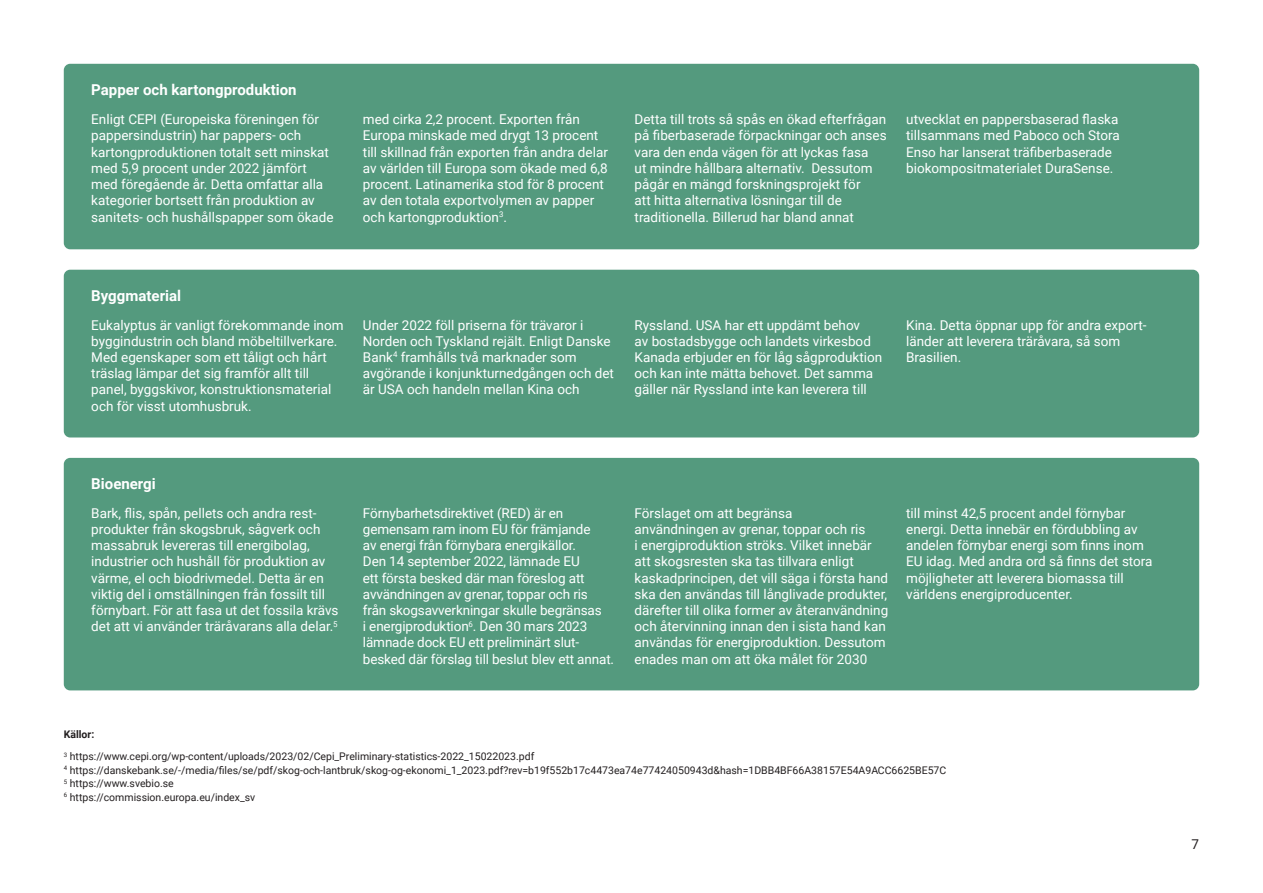
<style>
.page{position:relative;width:1263px;height:893px;background:#fff}
.page>*{position:absolute;margin:0;border:0;box-sizing:border-box;transform-origin:0 0}
.Rub_3{font:700 15px "Roboto";color:#fff}
.Bröd_1{font:13.5px/16.2px "Roboto";color:#fff}
.t1{font:13.5px "Roboto";color:#231f20}
.Rubrik_3{font:10.5px "Roboto";color:#231f20}
.Rubrik_3-2{font:700 10.5px "Roboto";color:#231f20}
</style>
<div class="page">
<div style="left:64px;top:64px;width:1135px;height:185px;background:#549a7e;border-radius:6px"></div>
<div style="left:64px;top:270px;width:1135px;height:167px;background:#549a7e;border-radius:6px"></div>
<div style="left:64px;top:458px;width:1135px;height:232px;background:#549a7e;border-radius:6px"></div>
<p class="Rub_3" style="left:91px;top:79px;width:207px">Papper och kartongproduktion</p>
<p class="Bröd_1" style="left:91px;top:111px;width:244px">Enligt CEPI (Europeiska föreningen för pappersindustrin) har pappers- och kartongproduktionen totalt sett minskat med 5,9 procent under 2022 jämfört med föregående år. Detta omfattar alla kategorier bortsett från produktion av sanitets- och hushållspapper som ökade</p>
<p class="Bröd_1" style="left:363px;top:111px;width:246px">med cirka 2,2 procent. Exporten från Europa minskade med drygt 13 procent till skillnad från exporten från andra delar av världen till Europa som ökade med 6,8 procent. Latinamerika stod för 8 procent av den totala exportvolymen av papper och kartongproduktion<sup>3</sup>.</p>
<p class="Bröd_1" style="left:635px;top:111px;width:254px">Detta till trots så spås en ökad efterfrågan på fiberbaserade förpackningar och anses vara den enda vägen för att lyckas fasa<br>ut mindre hållbara alternativ. Dessutom pågår en mängd forskningsprojekt för<br>att hitta alternativa lösningar till de traditionella. Billerud har bland annat</p>
<p class="Bröd_1" style="left:906px;top:111px;width:215px">utvecklat en pappersbaserad flaska tillsammans med Paboco och Stora Enso har lanserat träfiberbaserade biokompositmaterialet DuraSense.</p>
<p class="Rub_3" style="left:91px;top:285px;width:91px">Byggmaterial</p>
<p class="Bröd_1" style="left:91px;top:316px;width:254px">Eukalyptus är vanligt förekommande inom byggindustrin och bland möbeltillverkare.<br>Med egenskaper som ett tåligt och hårt träslag lämpar det sig framför allt till panel, byggskivor, konstruktionsmaterial och för visst utomhusbruk.</p>
<p class="Bröd_1" style="left:363px;top:316px;width:253px">Under 2022 föll priserna för trävaror i Norden och Tyskland rejält. Enligt Danske Bank<sup>4</sup> framhålls två marknader som avgörande i konjunkturnedgången och det är USA och handeln mellan Kina och</p>
<p class="Bröd_1" style="left:635px;top:316px;width:249px">Ryssland. USA har ett uppdämt behov<br>av bostadsbygge och landets virkesbod Kanada erbjuder en för låg sågproduktion och kan inte mätta behovet. Det samma gäller när Ryssland inte kan leverera till</p>
<p class="Bröd_1" style="left:906px;top:316px;width:241px">Kina. Detta öppnar upp för andra export&shy;länder att leverera träråvara, så som<br>Brasilien.</p>
<p class="Rub_3" style="left:91px;top:473px;width:66px">Bioenergi</p>
<p class="Bröd_1" style="left:91px;top:504px;width:249px">Bark, flis, spån, pellets och andra rest&shy;produkter från skogsbruk, sågverk och massabruk levereras till energibolag, industrier och hushåll för produktion av värme, el och biodrivmedel. Detta är en viktig del i omställningen från fossilt till förnybart. För att fasa ut det fossila krävs det att vi använder träråvarans alla delar.<sup>5</sup></p>
<p class="Bröd_1" style="left:363px;top:504px;width:253px">Förnybarhetsdirektivet (RED) är en gemensam ram inom EU för främjande<br>av energi från förnybara energikällor.<br>Den 14 september 2022, lämnade EU<br>ett första besked där man föreslog att avvändningen av grenar, toppar och ris från skogsavverkningar skulle begränsas<br>i energiproduktion<sup>6</sup>. Den 30 mars 2023 lämnade dock EU ett preliminärt slut&shy;besked där förslag till beslut blev ett annat.</p>
<p class="Bröd_1" style="left:635px;top:504px;width:255px">Förslaget om att begränsa<br>användningen av grenar, toppar och ris<br>i energiproduktion ströks. Vilket innebär att skogsresten ska tas tillvara enligt kaskadprincipen, det vill säga i första hand ska den användas till långlivade produkter, därefter till olika former av återanvändning och återvinning innan den i sista hand kan användas för energiproduktion. Dessutom enades man om att öka målet för 2030</p>
<p class="Bröd_1" style="left:906px;top:504px;width:248px">till minst 42,5 procent andel förnybar energi. Detta innebär en fördubbling av andelen förnybar energi som finns inom EU idag. Med andra ord så finns det stora möjligheter att leverera biomassa till världens energiproducenter.</p>
<p class="Rubrik_3-2" style="left:64px;top:727px;width:32px">Källor:</p>
<p class="Rubrik_3" style="left:64px;top:749px;width:472px"><sup>3</sup> https://www.cepi.org/wp-content/uploads/2023/02/Cepi_Preliminary-statistics-2022_15022023.pdf</p>
<p class="Rubrik_3" style="left:64px;top:763px;width:884px"><sup>4</sup> https://danskebank.se/-/media/files/se/pdf/skog-och-lantbruk/skog-og-ekonomi_1_2023.pdf?rev=b19f552b17c4473ea74e77424050943d&amp;hash=1DBB4BF66A38157E54A9ACC6625BE57C</p>
<p class="Rubrik_3" style="left:64px;top:776px;width:112px"><sup>5</sup> https://www.svebio.se</p>
<p class="Rubrik_3" style="left:64px;top:790px;width:193px"><sup>6</sup> https://commission.europa.eu/index_sv</p>
<p class="t1" style="left:1191px;top:835px;width:9px">7</p>
</div>
